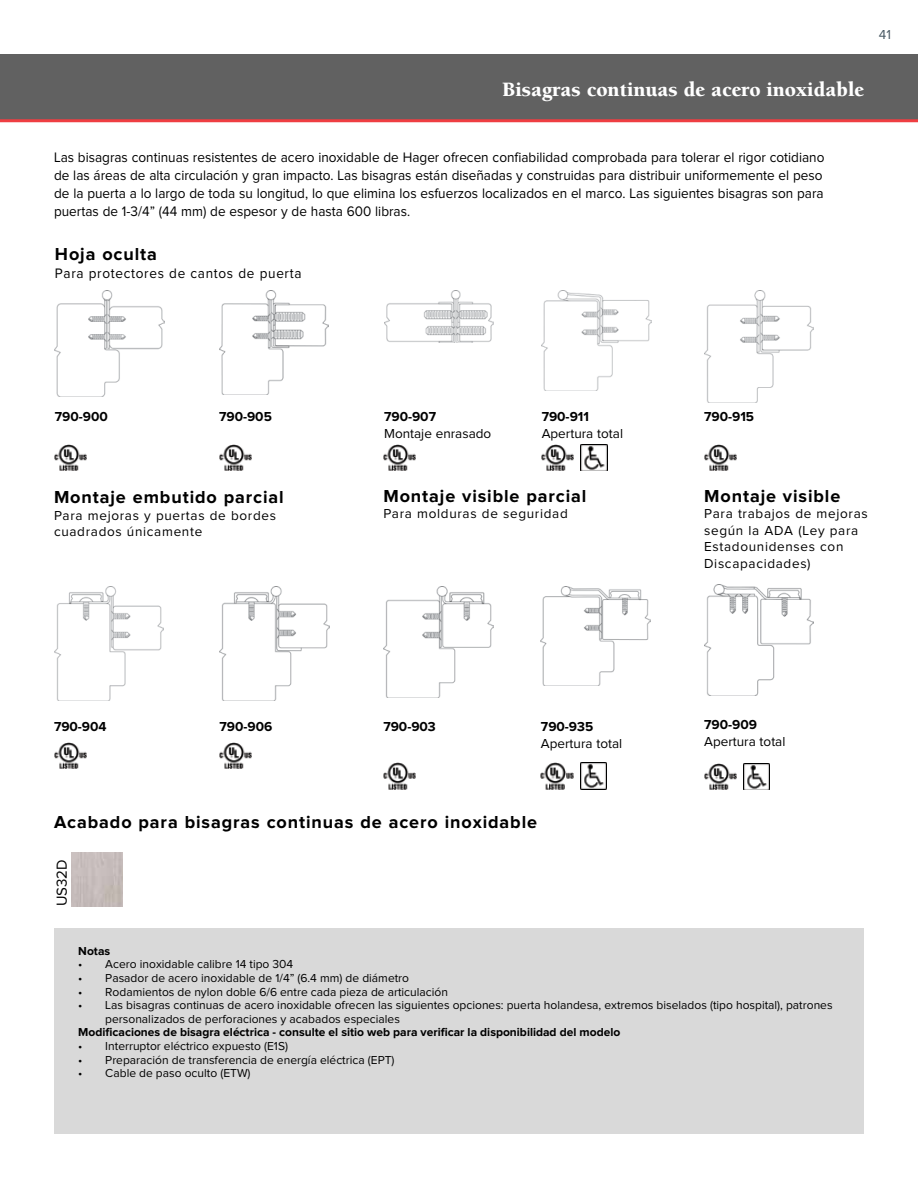
<style>
.page{position:relative;width:918px;height:1188px;background:#fff}
.page>*{position:absolute;margin:0;border:0;box-sizing:border-box;transform-origin:0 0}
.t1{font:900 21px "Berkeley";color:#fff}
.t2{font:700 18px "Proxima Nova";letter-spacing:.05em;color:#000}
.t3{font:15px "Proxima Nova";color:#000}
.t4{font:14.25px/18px "Proxima Nova";color:#000;scale:.95 1}
.t5{font:14.25px "Proxima Nova";letter-spacing:.05em;color:#000;scale:.95 1}
.t6{font:13.5px/16.5px "Proxima Nova";letter-spacing:.05em;color:#000}
.t7{font:700 13.5px "Proxima Nova";color:#000}
.t8{font:13.5px "Proxima Nova";color:#000}
.t9{font:13.5px "Proxima Nova";color:#455560}
.t10{font:12px/13.6px "Proxima Nova";color:#000}
.t11{font:700 12px "Proxima Nova";color:#000}
</style>
<div class="page">
<div style="left:0;top:54px;width:918px;height:67px;background:#616161"></div>
<div style="left:54px;top:929px;width:810px;height:205px;background:#d9d9d9"></div>
<img style="left:55px;top:290px;width:110px;height:106px">
<img style="left:219px;top:290px;width:110px;height:104px">
<img style="left:384px;top:290px;width:110px;height:53px">
<img style="left:542px;top:290px;width:110px;height:101px">
<img style="left:704px;top:290px;width:110px;height:113px">
<img style="left:704px;top:584px;width:110px;height:111px">
<img style="left:383px;top:587px;width:110px;height:110px">
<img style="left:541px;top:587px;width:110px;height:98px">
<img style="left:54px;top:587px;width:110px;height:114px">
<img style="left:220px;top:587px;width:109px;height:113px">
<img style="left:55px;top:445px;width:32px;height:26px">
<img style="left:220px;top:445px;width:32px;height:26px">
<img style="left:384px;top:445px;width:32px;height:26px">
<img style="left:542px;top:445px;width:32px;height:26px">
<img style="left:704px;top:445px;width:32px;height:26px">
<img style="left:705px;top:763px;width:32px;height:27px">
<img style="left:383px;top:763px;width:32px;height:26px">
<img style="left:541px;top:763px;width:32px;height:26px">
<img style="left:55px;top:743px;width:32px;height:26px">
<img style="left:220px;top:743px;width:32px;height:26px">
<img style="left:581px;top:445px;width:26px;height:26px">
<img style="left:743px;top:763px;width:27px;height:27px">
<img style="left:580px;top:763px;width:27px;height:26px">
<img style="left:71px;top:852px;width:52px;height:54px">
<hr style="left:0;top:119px;width:918px;height:3px;background:#ef3e42">
<p class="t9" style="left:879px;top:27px;width:14px">41</p>
<h1 class="t1" style="left:502px;top:78px;width:363px">Bisagras continuas de acero inoxidable</h1>
<p class="t4" style="left:54px;top:148px;width:812px">Las bisagras continuas resistentes de acero inoxidable de Hager ofrecen confiabilidad comprobada para tolerar el rigor cotidiano de las áreas de alta circulación y gran impacto. Las bisagras están diseñadas y construidas para distribuir uniformemente el peso de la puerta a lo largo de toda su longitud, lo que elimina los esfuerzos localizados en el marco. Las siguientes bisagras son para puertas de 1-3/4” (44 mm) de espesor y de hasta 600 libras.</p>
<h2 class="t2" style="left:55px;top:244px;width:104px">Hoja oculta</h2>
<p class="t5" style="left:55px;top:266px;width:261px">Para protectores de cantos de puerta</p>
<p class="t7" style="left:55px;top:409px;width:54px">790-900</p>
<p class="t7" style="left:219px;top:409px;width:54px">790-905</p>
<p class="t7" style="left:384px;top:409px;width:53px">790-907</p>
<p class="t8" style="left:384px;top:426px;width:109px">Montaje enrasado</p>
<p class="t7" style="left:542px;top:409px;width:49px">790-911</p>
<p class="t8" style="left:542px;top:426px;width:83px">Apertura total</p>
<h2 class="t2" style="left:54px;top:487px;width:231px">Montaje embutido parcial</h2>
<p class="t6" style="left:54px;top:507px;width:224px">Para mejoras y puertas de bordes cuadrados únicamente</p>
<h2 class="t2" style="left:383px;top:485px;width:205px">Montaje visible parcial</h2>
<p class="t6" style="left:383px;top:505px;width:186px">Para molduras de seguridad</p>
<p class="t7" style="left:704px;top:409px;width:51px">790-915</p>
<h2 class="t2" style="left:704px;top:485px;width:138px">Montaje visible</h2>
<p class="t6" style="left:704px;top:505px;width:165px">Para trabajos de mejoras según la ADA (Ley para<br>Estadounidenses con<br>Discapacidades)</p>
<p class="t7" style="left:54px;top:719px;width:54px">790-904</p>
<p class="t7" style="left:220px;top:719px;width:54px">790-906</p>
<p class="t7" style="left:383px;top:719px;width:54px">790-903</p>
<p class="t7" style="left:541px;top:719px;width:54px">790-935</p>
<p class="t8" style="left:541px;top:736px;width:83px">Apertura total</p>
<h2 class="t2" style="left:54px;top:812px;width:485px">Acabado para bisagras continuas de acero inoxidable</h2>
<p class="t3" style="left:54px;top:906px;width:48px;rotate:-90deg">US32D</p>
<p class="t7" style="left:704px;top:717px;width:54px">790-909</p>
<p class="t8" style="left:704px;top:734px;width:83px">Apertura total</p>
<p class="t11" style="left:78px;top:944px;width:33px">Notas</p>
<p class="t10" style="left:78px;top:957px;width:217px">• Acero inoxidable calibre 14 tipo 304</p>
<p class="t10" style="left:78px;top:971px;width:332px">• Pasador de acero inoxidable de 1/4” (6.4 mm) de diámetro</p>
<p class="t10" style="left:78px;top:985px;width:371px">• Rodamientos de nylon doble 6/6 entre cada pieza de articulación</p>
<p class="t10" style="left:105px;top:998px;width:729px;text-indent:-27px">• Las bisagras continuas de acero inoxidable ofrecen las siguientes opciones: puerta holandesa, extremos biselados (tipo hospital), patrones personalizados de perforaciones y acabados especiales</p>
<p class="t11" style="left:78px;top:1026px;width:543px">Modificaciones de bisagra eléctrica - consulte el sitio web para verificar la disponibilidad del modelo</p>
<p class="t10" style="left:78px;top:1039px;width:211px">• Interruptor eléctrico expuesto (E1S)</p>
<p class="t10" style="left:78px;top:1053px;width:318px">• Preparación de transferencia de energía eléctrica (EPT)</p>
<p class="t10" style="left:78px;top:1066px;width:174px">• Cable de paso oculto (ETW)</p>
</div>
